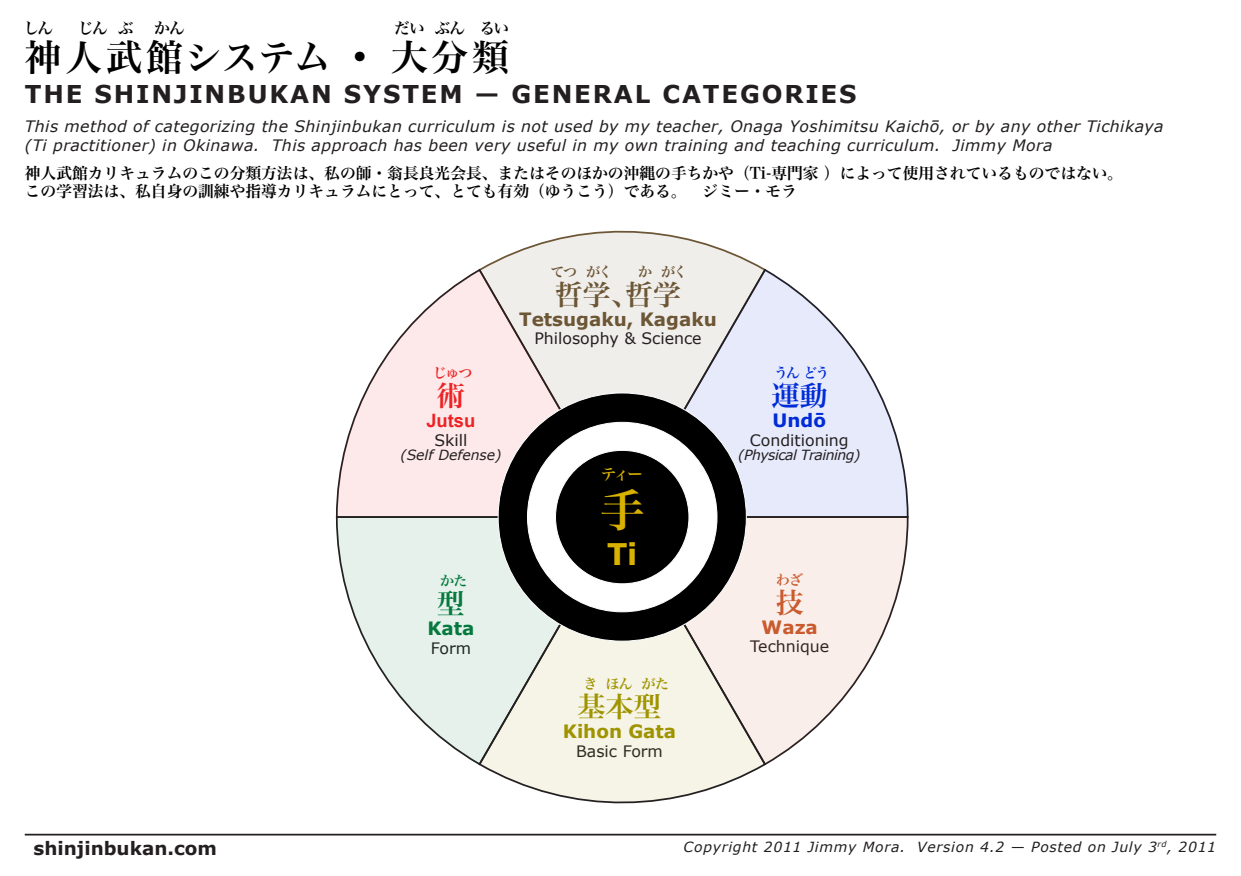
<style>
.page{position:relative;width:1241px;height:876px;background:#fff}
.page>*{position:absolute;margin:0;border:0;box-sizing:border-box;transform-origin:0 0}
.t1{font:45.5px "Hira Min Pro W6";color:#d9b200}
.t2{font:36.75px "Hira Min Pro W6";letter-spacing:.1em;color:#000}
.t3{font:700 29.75px "Verdana";color:#d9b200}
.t4{font:28px "Hira Min Pro W6";color:#6c5635}
.t5{font:28px "Hira Min Pro W6";color:#9f9400}
.t6{font:28px "Hira Min Pro W6";color:#002bd7}
.t7{font:28px "Hira Min Pro W6";color:#ca5b2f}
.t8{font:28px "Hira Min Pro W6";color:#067a3e}
.t9{font:28px "Hira Min Pro W6";color:#ed2224}
.t10{font:700 24.5px "Verdana";letter-spacing:.075em;color:#231f20}
.t11{font:700 18.38px "Verdana";color:#231f20}
.t12{font:700 18.38px "Verdana";color:#6c5635}
.t13{font:700 18.38px "Verdana";color:#9f9400}
.t14{font:700 18.38px "Arial";color:#ed2224}
.t15{font:700 18.38px "Verdana";color:#ca5b2f}
.t16{font:700 18.38px "Verdana";color:#067a3e}
.t17{font:700 18.38px "Verdana";color:#002bd7}
.t18{font:italic 15.75px/18.4px "Verdana";letter-spacing:.025em;color:#231f20}
.t19{font:15.75px/18.4px "Hira Min Pro W6";color:#000}
.t20{font:15.75px "Verdana";color:#231f20}
.t21{font:15.75px "Hira Min Pro W6";color:#d9b200}
.t22{font:italic 14px "Verdana";letter-spacing:.05em;color:#231f20}
.t23{font:italic 14px "Verdana";letter-spacing:-.035em;color:#231f20}
.t24{font:italic 14px "Verdana";color:#231f20}
.t25{font:14px "Hira Min Pro W6";color:#6c5635}
.t26{font:14px "Hira Min Pro W6";color:#9f9400}
.t27{font:14px "Hira Min Pro W6";color:#002bd7}
.t28{font:14px "Hira Min Pro W6";color:#ed2224}
.t29{font:14px "Hira Min Pro W6";color:#ca5b2f}
.t30{font:14px "Hira Min Pro W6";color:#067a3e}
</style>
<div class="page">
<hr style="left:25px;top:833px;width:1190px;height:2px;background:#231f20">
<svg style="left:483px;top:232px;width:279px;height:35px;fill:#f0eeeb"></svg>
<svg style="left:337px;top:270px;width:282px;height:245px;fill:#fde9e9"></svg>
<svg style="left:337px;top:517px;width:140px;height:247px;fill:#e6f1ec"></svg>
<svg style="left:619px;top:267px;width:290px;height:248px"></svg>
<svg style="left:622px;top:270px;width:285px;height:245px;fill:#e6eafb"></svg>
<svg style="left:767px;top:517px;width:140px;height:247px;fill:#f9eeea"></svg>
<svg style="left:477px;top:510px;width:290px;height:294px;background:#eeeee4"></svg>
<div style="left:498px;top:393px;width:248px;height:248px;background:#000;border-radius:50%"></div>
<div style="left:527px;top:422px;width:190px;height:190px;background:#fff;border-radius:50%"></div>
<div style="left:555px;top:450px;width:133px;height:133px;background:#000;border-radius:50%"></div>
<p class="t19" style="left:23px;top:18px;width:31px">しん</p>
<p class="t19" style="left:78px;top:18px;width:57px">じん ぶ</p>
<p class="t19" style="left:154px;top:18px;width:32px">かん</p>
<p class="t19" style="left:394px;top:18px;width:117px">だい ぶん るい</p>
<h2 class="t2" style="left:25px;top:25px;width:485px">神人武館システム • 大分類</h2>
<h3 class="t10" style="left:25px;top:78px;width:833px">THE SHINJINBUKAN SYSTEM — GENERAL CATEGORIES</h3>
<p class="t18" style="left:25px;top:117px;width:1140px">This method of categorizing the Shinjinbukan curriculum is not used by my teacher, Onaga Yoshimitsu Kaichō, or by any other Tichikaya (Ti practitioner) in Okinawa. This approach has been very useful in my own training and teaching curriculum. Jimmy Mora</p>
<p class="t19" style="left:25px;top:162px;width:1099px">神人武館カリキュラムのこの分類方法は、私の師・翁長良光会長、またはそのほかの沖縄の手ちかや（Ti-専門家 ）によって使用されているものではない。この学習法は、私自身の訓練や指導カリキュラムにとって、とても有効（ゆうこう）である。 ジミー・モラ</p>
<p class="t28" style="left:433px;top:360px;width:41px">じゅつ</p>
<h3 class="t9" style="left:437px;top:371px;width:29px">術</h3>
<p class="t14" style="left:426px;top:409px;width:51px">Jutsu</p>
<p class="t20" style="left:434px;top:430px;width:35px">Skill</p>
<p class="t24" style="left:400px;top:445px;width:103px">(Self Defense)</p>
<p class="t30" style="left:440px;top:568px;width:29px">かた</p>
<h3 class="t8" style="left:437px;top:579px;width:29px">型</h3>
<p class="t16" style="left:427px;top:617px;width:49px">Kata</p>
<p class="t20" style="left:430px;top:638px;width:42px">Form</p>
<p class="t25" style="left:550px;top:259px;width:138px">てつ がく　　か がく</p>
<h3 class="t4" style="left:555px;top:269px;width:127px">哲学、哲学</h3>
<p class="t12" style="left:519px;top:307px;width:199px">Tetsugaku, Kagaku</p>
<p class="t20" style="left:534px;top:328px;width:169px">Philosophy &amp; Science</p>
<p class="t21" style="left:600px;top:460px;width:44px">ティー</p>
<h1 class="t1" style="left:599px;top:470px;width:47px">手</h1>
<h3 class="t3" style="left:607px;top:535px;width:32px">Ti</h3>
<p class="t26" style="left:583px;top:671px;width:87px">き ほん がた</p>
<h3 class="t5" style="left:577px;top:682px;width:85px">基本型</h3>
<p class="t13" style="left:562px;top:719px;width:115px">Kihon Gata</p>
<p class="t20" style="left:576px;top:740px;width:88px">Basic Form</p>
<p class="t27" style="left:774px;top:360px;width:57px">うん どう</p>
<h3 class="t6" style="left:771px;top:371px;width:57px">運動</h3>
<p class="t17" style="left:772px;top:409px;width:55px">Undō</p>
<p class="t20" style="left:749px;top:430px;width:100px">Conditioning</p>
<p class="t23" style="left:738px;top:445px;width:124px">(Physical Training)</p>
<p class="t29" style="left:776px;top:567px;width:29px">わざ</p>
<h3 class="t7" style="left:775px;top:577px;width:29px">技</h3>
<p class="t15" style="left:761px;top:615px;width:58px">Waza</p>
<p class="t20" style="left:750px;top:636px;width:81px">Technique</p>
<p class="t11" style="left:34px;top:837px;width:185px">shinjinbukan.com</p>
<p class="t22" style="left:683px;top:838px;width:534px">Copyright 2011 Jimmy Mora. Version 4.2 — Posted on July 3<sup>rd</sup>, 2011</p>
</div>
